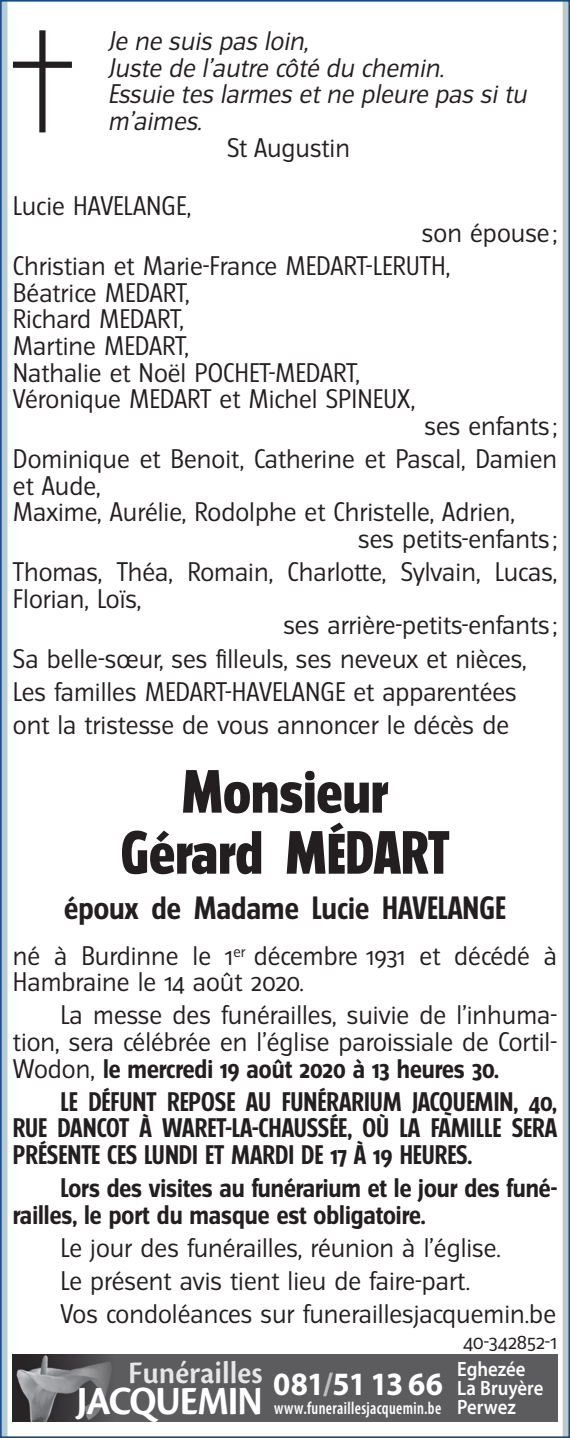
<style>
.page{position:relative;width:570px;height:1438px;background:#fff}
.page>*{position:absolute;margin:0;border:0;box-sizing:border-box;transform-origin:0 0}
.t1{font:800 54.6px/60.9px "Turmino";color:#231f20;text-align:center}
.t2{font:700 41.7px "Cronos Pro";letter-spacing:-.025em;color:#fff;scale:.91 1}
.t3{font:600 32.7px "Cronos Pro";color:#fff;scale:.95 1}
.t4{font:700 28.8px "Turmino";color:#231f20}
.t5{font:24px/26.7px "Turmino";color:#231f20}
.t6{font:700 24px/26.7px "Turmino";color:#231f20;text-align:justify}
.t7{font:italic 24px/26.7px "Turmino";color:#231f20}
.t8{font:600 20.7px/19.2px "Myriad Pro";color:#fff;scale:.9 1}
.t9{font:19.2px "Turmino";letter-spacing:-.01em;color:#231f20}
.t10{font:600 condensed 17.7px "Myriad Pro";letter-spacing:.02em;color:#fff;scale:.89 1}
.s1{font-weight:700}
</style>
<div class="page">
<svg style="left:0;top:0;width:8px;height:1437px;fill:#bacad5"></svg>
<div style="left:562px;top:0;width:8px;height:1437px;background:#bacad5"></div>
<svg style="left:13px;top:30px;width:59px;height:102px"></svg>
<div style="left:13px;top:1354px;width:544px;height:67px;background:#5c5c5f"></div>
<img style="left:13px;top:1354px;width:98px;height:67px">
<p class="t7" style="left:108px;top:27px;width:425px">Je ne suis pas loin,<br>Juste de l’autre côté du chemin.<br>Essuie tes larmes et ne pleure pas si tu m’aimes.</p>
<p class="t5" style="left:227px;top:134px;width:124px">St Augustin</p>
<p class="t5" style="left:13px;top:193px;width:180px">Lucie HAVELANGE,</p>
<p class="t5" style="left:13px;top:216px;width:545px;line-height:33px;text-indent:409px">son épouse;<br>Christian et Marie-France MEDART-LERUTH,</p>
<p class="t5" style="left:13px;top:279px;width:404px">Béatrice MEDART,<br>Richard MEDART,<br>Martine MEDART,<br>Nathalie et Noël POCHET-MEDART,<br>Véronique MEDART et Michel SPINEUX,</p>
<p class="t5" style="left:13px;top:409px;width:546px;line-height:33px;text-align:right">ses enfants ;<br>Dominique et Benoit, Catherine et Pascal, Damien</p>
<p class="t5" style="left:13px;top:472px;width:89px">et Aude,</p>
<p class="t5" style="left:13px;top:499px;width:503px">Maxime, Aurélie, Rodolphe et Christelle, Adrien,</p>
<p class="t5" style="left:358px;top:525px;width:200px">ses petits-enfants ;</p>
<p class="t5" style="left:13px;top:558px;width:546px">Thomas, Théa, Romain, Charlotte, Sylvain, Lucas,</p>
<p class="t5" style="left:13px;top:585px;width:130px">Florian, Loïs,</p>
<p class="t5" style="left:283px;top:612px;width:275px">ses arrière-petits-enfants ;</p>
<p class="t5" style="left:13px;top:641px;width:515px;line-height:33px">Sa belle-sœur, ses filleuls, ses neveux et nièces,<br>Les familles MEDART-HAVELANGE et apparentées ont la tristesse de vous annoncer le décès de</p>
<h1 class="t1" style="left:121px;top:761px;width:330px">Monsieur<br>Gérard MÉDART</h1>
<p class="t4" style="left:64px;top:890px;width:443px">époux de Madame Lucie HAVELANGE</p>
<p class="t5" style="left:13px;top:942px;width:545px">né à Burdinne le 1<sup>er</sup> décembre 1931 et décédé à<br>Hambraine le 14 août 2020.</p>
<p class="t5" style="left:13px;top:1001px;width:546px;text-align:justify;text-indent:47px">La messe des funérailles, suivie de l’inhuma&shy;tion, sera célébrée en l’église paroissiale de Cortil-Wodon, <span class="s1">le mercredi 19 août 2020 à 13 heures 30.</span></p>
<p class="t6" style="left:13px;top:1088px;width:545px;text-indent:47px">LE DÉFUNT REPOSE AU FUNÉRARIUM JACQUEMIN, 40, RUE DANCOT À WARET-LA-CHAUSSÉE, OÙ LA FAMILLE SERA PRÉSENTE CES LUNDI ET MARDI DE 17 À 19 HEURES.</p>
<p class="t6" style="left:13px;top:1174px;width:546px;text-indent:47px">Lors des visites au funérarium et le jour des funé&shy;railles, le port du masque est obligatoire.</p>
<p class="t5" style="left:60px;top:1231px;width:497px;line-height:33px">Le jour des funérailles, réunion à l’église.<br>Le présent avis tient lieu de faire-part.<br>Vos condoléances sur funeraillesjacquemin.be</p>
<p class="t9" style="left:463px;top:1329px;width:96px">40‑342852‑1</p>
<h3 class="t3" style="left:129px;top:1353px;width:142px">Funérailles</h3>
<p class="t8" style="left:457px;top:1358px;width:97px">Eghezée<br>La Bruyère<br>Perwez</p>
<h2 class="t2" style="left:77px;top:1376px;width:404px">JACQUEMIN <sup>081</sup><sup>/</sup><sup>51</sup> <sup>13</sup> <sup>66</sup></h2>
<p class="t10" style="left:274px;top:1397px;width:189px">www.funeraillesjacquemin.be</p>
</div>
